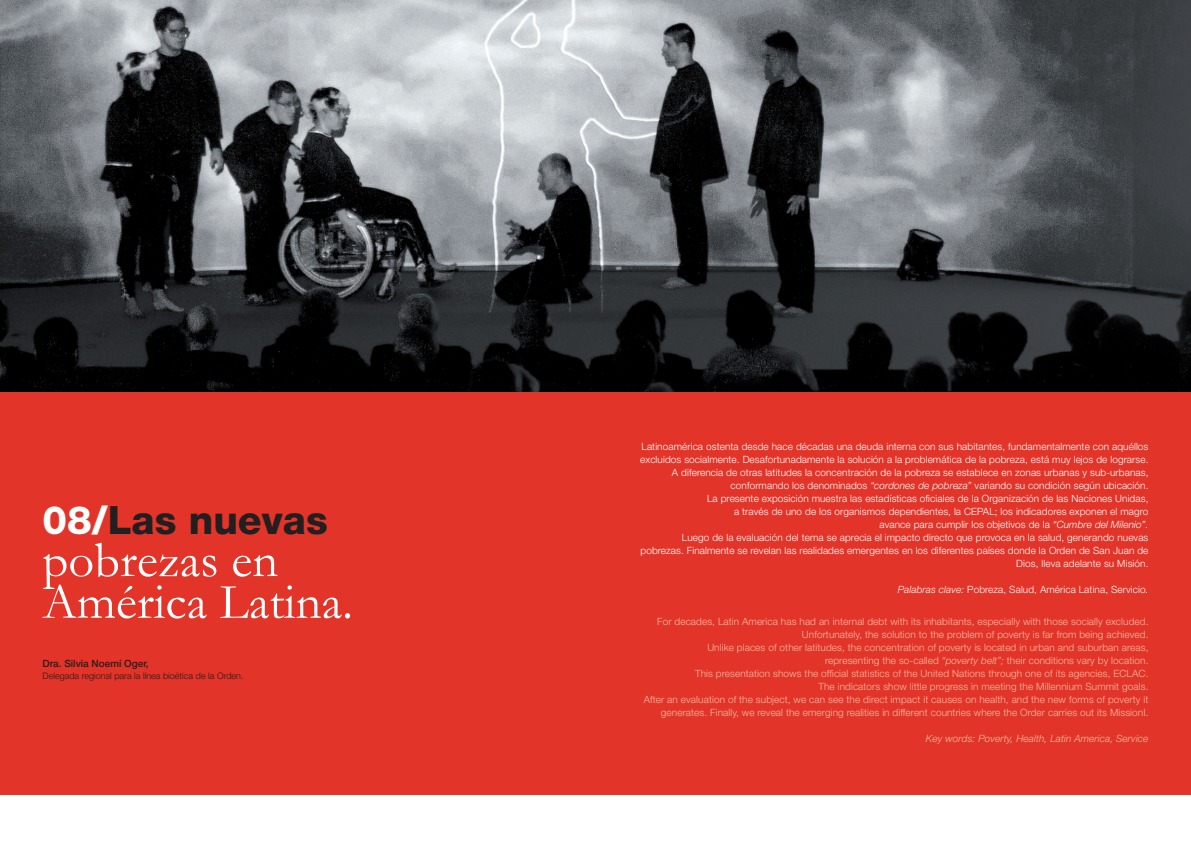
<style>
.page{position:relative;width:1191px;height:842px;background:#fff}
.page>*{position:absolute;margin:0;border:0;box-sizing:border-box;transform-origin:0 0}
.t1{font:50.6px/41.8px "Garamond";color:#fff}
.t2{font:800 39.1px "Helvetica Neue LT Std";color:#231f20}
.t3{font:300 10px/13px "Helvetica Neue LT Std";letter-spacing:.01em;color:#fff;text-align:right}
.t4{font:300 10px/13px "Helvetica Neue LT Std";letter-spacing:.01em;color:#f6bba2;text-align:right}
.t5{font:italic 300 10px "Helvetica Neue LT Std";letter-spacing:.01em;color:#f6bba2}
.t6{font:500 10px "Helvetica Neue LT Std";color:#231f20}
.t7{font:300 9px "Helvetica Neue LT Std";color:#231f20}
.s1{color:#fff}
.s2{font-style:italic}
</style>
<div class="page">
<div style="left:0;top:391px;width:1191px;height:403px;background:#e23429"></div>
<img style="left:0;top:0;width:1191px;height:391px">
<h2 class="t2" style="left:43px;top:497px;width:287px"><span class="s1">08/</span>Las nuevas</h2>
<h1 class="t1" style="left:43px;top:539px;width:312px">pobrezas en<br>América Latina.</h1>
<p class="t6" style="left:43px;top:657px;width:108px">Dra. Silvia Noemí Oger,</p>
<p class="t7" style="left:43px;top:670px;width:202px">Delegada regional para la línea bioética de la Orden.</p>
<p class="t3" style="left:640px;top:440px;width:510px">Latinoamérica ostenta desde hace décadas una deuda interna con sus habitantes, fundamentalmente con aquéllos excluidos socialmente. Desafortunadamente la solución a la problemática de la pobreza, está muy lejos de lograrse.<br>A diferencia de otras latitudes la concentración de la pobreza se establece en zonas urbanas y sub-urbanas, conformando los denominados <span class="s2">“cordones de pobreza”</span> variando su condición según ubicación.<br>La presente exposición muestra las estadísticas oficiales de la Organización de las Naciones Unidas,<br>a través de uno de los organismos dependientes, la CEPAL; los indicadores exponen el magro<br>avance para cumplir los objetivos de la <span class="s2">“Cumbre del Milenio”.<br></span>Luego de la evaluación del tema se aprecia el impacto directo que provoca en la salud, generando nuevas pobrezas. Finalmente se revelan las realidades emergentes en los diferentes países donde la Orden de San Juan de Dios, lleva adelante su Misión.</p>
<p class="t3" style="left:897px;top:583px;width:252px"><span class="s2">Palabras clave:</span> Pobreza, Salud, América Latina, Servicio<span class="s2">.</span></p>
<p class="t4" style="left:644px;top:615px;width:506px">For decades, Latin America has had an internal debt with its inhabitants, especially with those socially excluded.<br>Unfortunately, the solution to the problem of poverty is far from being achieved.<br>Unlike places of other latitudes, the concentration of poverty is located in urban and suburban areas,<br>representing the so-called <span class="s2">“poverty belt”;</span> their conditions vary by location.<br>This presentation shows the official statistics of the United Nations through one of its agencies, ECLAC.<br>The indicators show little progress in meeting the Millennium Summit goals.<br>After an evaluation of the subject, we can see the direct impact it causes on health, and the new forms of poverty it generates. Finally, we reveal the emerging realities in different countries where the Order carries out its MissionI.</p>
<p class="t5" style="left:926px;top:733px;width:224px">Key words: Poverty, Health, Latin America, Service</p>
</div>
